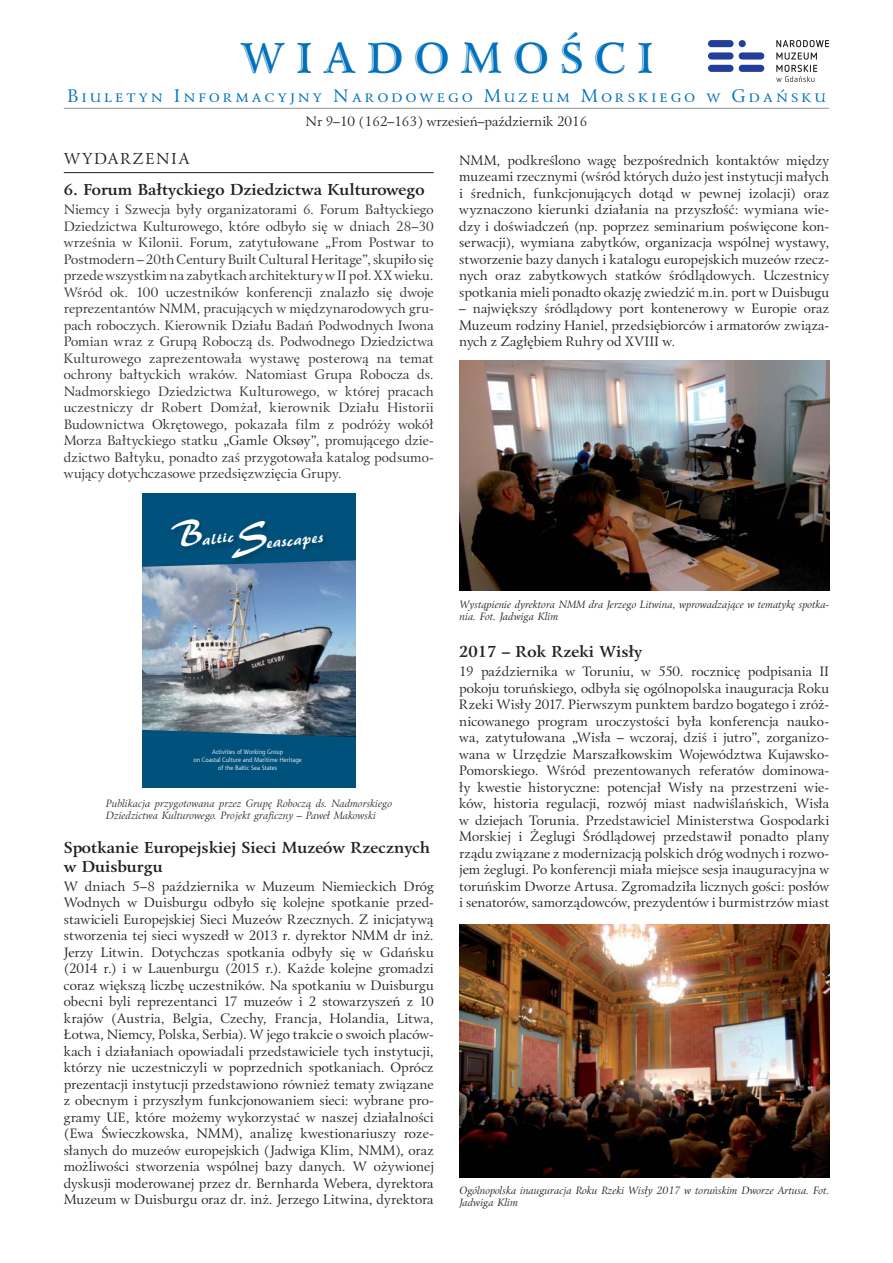
<style>
.page{position:relative;width:893px;height:1263px;background:#fff}
.page>*{position:absolute;margin:0;border:0;box-sizing:border-box;transform-origin:0 0}
.t1{font:45px "Eunice EFN Handtooled";letter-spacing:.25em;color:#0071bc}
.t2{font:18px "Eunice EFN";letter-spacing:.19em;color:#0071bc}
.t3{font:17.4px "Brush One EFN";color:#fff}
.t4{font:700 15.75px/18.9px "Eunice EFN";color:#231f20}
.t5{font:15.75px "Eunice EFN";letter-spacing:.285em;color:#231f20}
.t6{font:13.5px/16.5px "Eunice EFN";letter-spacing:.005em;color:#231f20;text-align:justify}
.t7{font:13.5px/16.5px "Eunice EFN";letter-spacing:.005em;color:#2c2d30;text-align:justify}
.t8{font:italic 10.5px/12px "Eunice EFN";color:#231f20}
.t9{font:italic 10.5px/12px "Eunice EFN";color:#2c2d30}
.t10{font:6.3px/8.1px "Aerton EFN";color:#fff;text-align:center}
.s1{color:#231f20}
</style>
<div class="page">
<hr style="left:64px;top:108px;width:765px;height:1px;background:#939598">
<svg style="left:708px;top:40px;width:56px;height:32px"></svg>
<svg style="left:776px;top:40px;width:53px;height:42px"></svg>
<hr style="left:64px;top:172px;width:370px;height:1px;background:#231f20">
<div style="left:142px;top:493px;width:213px;height:295px;background:#00517b"></div>
<img style="left:142px;top:560px;width:213px;height:177px">
<img style="left:171px;top:537px;width:157px;height:27px">
<img style="left:241px;top:561px;width:87px;height:3px">
<img style="left:459px;top:360px;width:370px;height:230px">
<img style="left:459px;top:925px;width:370px;height:253px">
<svg style="left:171px;top:523px;width:32px;height:25px"></svg>
<svg style="left:228px;top:524px;width:41px;height:34px"></svg>
<h1 class="t1" style="left:240px;top:40px;width:415px">WIADOMOŚCI</h1>
<h2 class="t2" style="left:67px;top:87px;width:760px">BIULETYN INFORMACYJNY NARODOWEGO MUZEUM MORSKIEGO W GDAŃSKU</h2>
<p class="t6" style="left:306px;top:113px;width:283px">Nr 9–10 (162–163) wrzesień–październik 2016</p>
<p class="t5" style="left:64px;top:151px;width:125px">WYDARZENIA</p>
<p class="t4" style="left:64px;top:181px;width:362px">6. Forum Bałtyckiego Dziedzictwa Kulturowego</p>
<p class="t7" style="left:64px;top:202px;width:371px">Niemcy i Szwecja były organizatorami 6. Forum Bałtyckiego Dziedzictwa Kulturowego, które odbyło się w dniach 28–30 września w Kilonii. Forum, zatytułowane „From Postwar to Postmodern – 20th Century Built Cultural Heritage”, skupiło się przede wszystkim na zabytkach architektury w II poł. XX wieku.<br>Wśród ok. 100 uczestników konferencji znalazło się dwoje reprezentantów NMM, pracujących w międzynarodowych gru&shy;pach roboczych. Kierownik Działu Badań Podwodnych Iwona Pomian wraz z Grupą Roboczą ds. Podwodnego Dziedzictwa Kulturowego zaprezentowała wystawę posterową na temat ochrony bałtyckich wraków. Natomiast Grupa Robocza ds.<br>Nadmorskiego Dziedzictwa Kulturowego, w której pracach uczestniczy dr Robert Domżał, kierownik Działu Historii Budownictwa Okrętowego, pokazała film z podróży wokół Morza Bałtyckiego statku <span class="s1">„Gamle Oksøy”,</span> promującego dzie&shy;dzictwo Bałtyku, ponadto zaś przygotowała katalog podsumo&shy;wujący dotychczasowe przedsięzwzięcia Grupy.</p>
<p class="t3" style="left:201px;top:529px;width:33px;rotate:-7deg">altic</p>
<p class="t3" style="left:265px;top:532px;width:58px;rotate:-7deg">eascapes</p>
<p class="t10" style="left:194px;top:748px;width:110px">Activities of Working Group<br>on Coastal Culture and Maritime Heritage of the Baltic Sea States</p>
<p class="t9" style="left:106px;top:799px;width:288px">Publikacja przygotowana przez Grupę Roboczą ds. Nadmorskiego<br>Dziedzictwa Kulturowego. Projekt graficzny – Paweł Makowski</p>
<p class="t4" style="left:64px;top:840px;width:368px">Spotkanie Europejskiej Sieci Muzeów Rzecznych w Duisburgu</p>
<p class="t6" style="left:64px;top:879px;width:372px">W dniach 5–8 października w Muzeum Niemieckich Dróg Wodnych w Duisburgu odbyło się kolejne spotkanie przed&shy;stawicieli Europejskiej Sieci Muzeów Rzecznych. Z inicjatywą stworzenia tej sieci wyszedł w 2013 r. dyrektor NMM dr inż.<br>Jerzy Litwin. Dotychczas spotkania odbyły się w Gdańsku (2014 r.) i w Lauenburgu (2015 r.). Każde kolejne gromadzi coraz większą liczbę uczestników. Na spotkaniu w Duisburgu obecni byli reprezentanci 17 muzeów i 2 stowarzyszeń z 10 krajów (Austria, Belgia, Czechy, Francja, Holandia, Litwa, Łotwa, Niemcy, Polska, Serbia). W jego t rakcie o swoich placów&shy;kach i działaniach opowiadali przedstawiciele tych instytucji, którzy nie uczestniczyli w poprzednich spotkaniach. Oprócz prezentacji instytucji przedstawiono również tematy związane z obecnym i przyszłym funkcjonowaniem sieci: wybrane pro&shy;gramy UE, które możemy wykorzystać w naszej działalności (Ewa Świeczkowska, NMM), analizę kwestionariuszy roze&shy;słanych do muzeów europejskich (Jadwiga Klim, NMM), oraz możliwości stworzenia wspólnej bazy danych. W ożywionej dyskusji moderowanej przez dr. Bernharda Webera, dyrektora Muzeum w Duisburgu oraz dr. inż. Jerzego Litwina, dyrektora</p>
<p class="t6" style="left:459px;top:153px;width:371px">NMM, podkreślono wagę bezpośrednich kontaktów między muzeami rzecznymi (wśród których dużo jest instytucji małych i średnich, funkcjonujących dotąd w pewnej izolacji) oraz wyznaczono kierunki działania na przyszłość: wymiana wie&shy;dzy i doświadczeń (np. poprzez seminarium poświęcone kon&shy;serwacji), wymiana zabytków, organizacja wspólnej wystawy, stworzenie bazy danych i katalogu europejskich muzeów rzecz&shy;nych oraz zabytkowych statków śródlądowych. Uczestnicy spotkania mieli ponadto okazję zwiedzić m.in. port w Duisbugu</p>
<p class="t6" style="left:459px;top:301px;width:371px">– największy śródlądowy port kontenerowy w Europie oraz Muzeum rodziny Haniel, przedsiębiorców i armatorów związa&shy;nych z Zagłębiem Ruhry od XVIII w.</p>
<p class="t8" style="left:459px;top:599px;width:371px">Wystąpienie dyrektora NMM dra Jerzego Litwina, wprowadzające w tematykę spotka&shy;nia. Fot. Jadwiga Klim</p>
<p class="t4" style="left:459px;top:644px;width:185px">2017 – Rok Rzeki Wisły</p>
<p class="t6" style="left:459px;top:664px;width:371px">19 października w Toruniu, w 550. rocznicę podpisania II pokoju toruńskiego, odbyła się ogólnopolska inauguracja Roku Rzeki Wisły 2017. Pierwszym punktem bardzo bogatego i zróż&shy;nicowanego program uroczystości była konferencja nauko&shy;wa, zatytułowana „Wisła – wczoraj, dziś i jutro”, zorganizo&shy;wana w Urzędzie Marszałkowskim Województwa Kujawsko-Pomorskiego. Wśród prezentowanych referatów dominowa&shy;ły kwestie historyczne: potencjał Wisły na przestrzeni wie&shy;ków, historia regulacji, rozwój miast nadwiślańskich, Wisła w dziejach Torunia. Przedstawiciel Ministerstwa Gospodarki Morskiej i Żeglugi Śródlądowej przedstawił ponadto plany rządu związane z modernizacją polskich dróg wodnych i rozwo&shy;jem żeglugi. Po konferencji miała miejsce sesja inauguracyjna w toruńskim Dworze Artusa. Zgromadziła licznych gości: posłów i senatorów, samorządowców, prezydentów i burmistrzów miast</p>
<p class="t8" style="left:459px;top:1185px;width:371px">Ogólnopolska inauguracja Roku Rzeki Wisły 2017 w toruńskim Dworze Artusa. Fot.<br>Jadwiga Klim</p>
</div>
